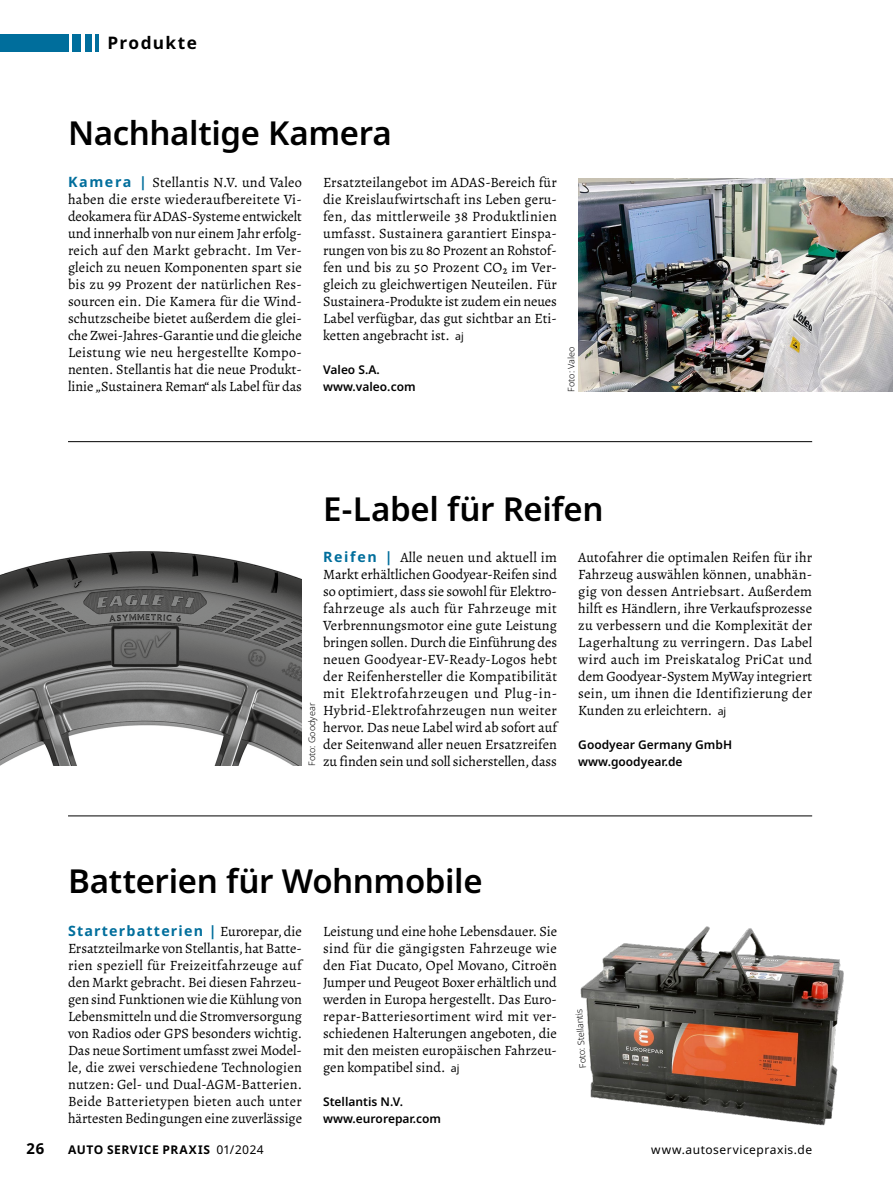
<style>
.page{position:relative;width:893px;height:1187px;background:#fff}
.page>*{position:absolute;margin:0;border:0;box-sizing:border-box;transform-origin:0 0}
.Title_22pt{font:600 33px "Noto Sans";letter-spacing:-.01em;color:#000}
.t1{font:17.25px "Noto Sans Bold 2";letter-spacing:.08em;color:#000}
.t2{font:700 15px "Noto Sans";color:#000}
.Para_GT{font:14.25px/17px "Alegreya Regular 2";color:#000;text-align:justify}
.Para_GT_Info{font:600 12px "Noto Sans";color:#000}
.t3{font:700 12px "Noto Sans";letter-spacing:.05em;color:#000}
.t4{font:12px "Noto Sans Regular 2";letter-spacing:.04em;color:#000}
.Image_Source_Bildquelle{font:300 9px "Noto Sans";color:#000}
.s1{font-family:"Noto Sans Bold 2";color:#006e9c}
.s2{font-family:"Alegreya"}
.s3{font-family:"Noto Sans Regular 2";font-size:10.5px}
.s4{font-weight:400}
</style>
<div class="page">
<hr style="left:96px;top:34px;width:3px;height:17px;background:#006e9c">
<div style="left:72px;top:34px;width:9px;height:17px;background:#006e9c"></div>
<div style="left:85px;top:34px;width:6px;height:17px;background:#006e9c"></div>
<div style="left:0;top:34px;width:68px;height:17px;background:#006e9c"></div>
<hr style="left:68px;top:441px;width:744px;height:1px;background:#000">
<hr style="left:68px;top:815px;width:744px;height:1px;background:#000">
<img style="left:578px;top:178px;width:315px;height:213px">
<img style="left:580px;top:926px;width:264px;height:200px">
<img style="left:0;top:551px;width:302px;height:214px">
<p class="t1" style="left:107px;top:33px;width:91px">Produkte</p>
<p class="Title_22pt" style="left:68px;top:115px;width:325px">Nachhaltige Kamera</p>
<p class="Para_GT" style="left:68px;top:174px;width:235px"><span class="s1">Kamera |</span> Stellantis N.V. und Valeo haben die erste wiederaufbereitete Vi&shy;deokamera für ADAS-Systeme entwickelt und innerhalb von nur einem Jahr erfolg&shy;reich auf den Markt gebracht. Im Ver&shy;gleich zu neuen Komponenten spart sie bis zu 99 Prozent der natürlichen Res&shy;sourcen ein. Die Kamera für die Wind&shy;schutzscheibe bietet außerdem die glei&shy;che Zwei-Jahres-Garantie und die gleiche Leistung wie neu hergestellte Kompo&shy;nenten. Stellantis hat die neue Produkt&shy;linie „Sustainera Reman“ als Label für das</p>
<p class="Para_GT" style="left:323px;top:174px;width:235px">Ersatzteilangebot im ADAS-Bereich für die Kreislaufwirtschaft ins Leben geru&shy;fen, das mittlerweile 38 Produktlinien umfasst. Sustainera garantiert Einspa&shy;rungen von bis zu 80 Prozent an Rohstof&shy;fen und bis zu 50 Prozent CO<span class="s2">2</span> im Ver&shy;gleich zu gleichwertigen Neuteilen. Für Sustainera-Produkte ist zudem ein neues Label verfügbar, das gut sichtbar an Eti&shy;ketten angebracht ist. <span class="s3">aj</span></p>
<p class="Para_GT_Info" style="left:323px;top:363px;width:58px">Valeo S.A.</p>
<p class="Para_GT_Info" style="left:323px;top:380px;width:94px">www.valeo.com</p>
<p class="Image_Source_Bildquelle" style="left:566px;top:391px;width:47px;rotate:-90deg">Foto: Valeo</p>
<p class="Title_22pt" style="left:323px;top:490px;width:282px">E-Label für Reifen</p>
<p class="Para_GT" style="left:323px;top:548px;width:235px"><span class="s1">Reifen |</span> Alle neuen und aktuell im Markt erhältlichen Goodyear-Reifen sind so optimiert, dass sie sowohl für Elektro&shy;fahrzeuge als auch für Fahrzeuge mit Verbrennungsmotor eine gute Leistung bringen sollen. Durch die Einführung des neuen Goodyear-EV-Ready-Logos hebt der Reifenhersteller die Kompatibilität mit Elektrofahrzeugen und Plug-in-Hybrid-Elektrofahrzeugen nun weiter hervor. Das neue Label wird ab sofort auf der Seitenwand aller neuen Ersatzreifen zu finden sein und soll sicherstellen, dass</p>
<p class="Para_GT" style="left:578px;top:548px;width:235px">Autofahrer die optimalen Reifen für ihr Fahrzeug auswählen können, unabhän&shy;gig von dessen Antriebsart. Außerdem hilft es Händlern, ihre Verkaufsprozesse zu verbessern und die Komplexität der Lagerhaltung zu verringern. Das Label wird auch im Preiskatalog PriCat und dem Goodyear-System MyWay integriert sein, um ihnen die Identifizierung der Kunden zu erleichtern. <span class="s3">aj</span></p>
<p class="Image_Source_Bildquelle" style="left:307px;top:765px;width:64px;rotate:-90deg">Foto: Goodyear</p>
<p class="Para_GT_Info" style="left:578px;top:737px;width:155px">Goodyear Germany GmbH</p>
<p class="Para_GT_Info" style="left:578px;top:754px;width:106px">www.goodyear.de</p>
<p class="Title_22pt" style="left:68px;top:862px;width:416px">Batterien für Wohnmobile</p>
<p class="Para_GT" style="left:68px;top:922px;width:236px"><span class="s1">Starterbatterien |</span> Eurorepar, die Ersatzteilmarke von Stellantis, hat Batte&shy;rien speziell für Freizeitfahrzeuge auf den Markt gebracht. Bei diesen Fahrzeu&shy;gen sind Funktionen wie die Kühlung von Lebensmitteln und die Stromversorgung von Radios oder GPS besonders wichtig.<br>Das neue Sortiment umfasst zwei Model&shy;le, die zwei verschiedene Technologien nutzen: Gel- und Dual-AGM-Batterien.<br>Beide Batterietypen bieten auch unter härtesten Bedingungen eine zuverlässige</p>
<p class="Para_GT" style="left:323px;top:922px;width:235px">Leistung und eine hohe Lebensdauer. Sie sind für die gängigsten Fahrzeuge wie den Fiat Ducato, Opel Movano, Citroën Jumper und Peugeot Boxer erhältlich und werden in Europa hergestellt. Das Euro&shy;repar-Batteriesortiment wird mit ver&shy;schiedenen Halterungen angeboten, die mit den meisten europäischen Fahrzeu&shy;gen kompatibel sind. <span class="s3">aj</span></p>
<p class="Para_GT_Info" style="left:323px;top:1094px;width:81px">Stellantis N.V.</p>
<p class="Para_GT_Info" style="left:323px;top:1111px;width:120px">www.eurorepar.com</p>
<p class="Image_Source_Bildquelle" style="left:578px;top:1068px;width:61px;rotate:-94deg">Foto: Stellantis</p>
<p class="t2" style="left:27px;top:1139px;width:19px">26</p>
<p class="t3" style="left:68px;top:1142px;width:197px">AUTO SERVICE PRAXIS <span class="s4">01/2024</span></p>
<p class="t4" style="left:651px;top:1142px;width:162px">www.autoservicepraxis.de</p>
</div>
